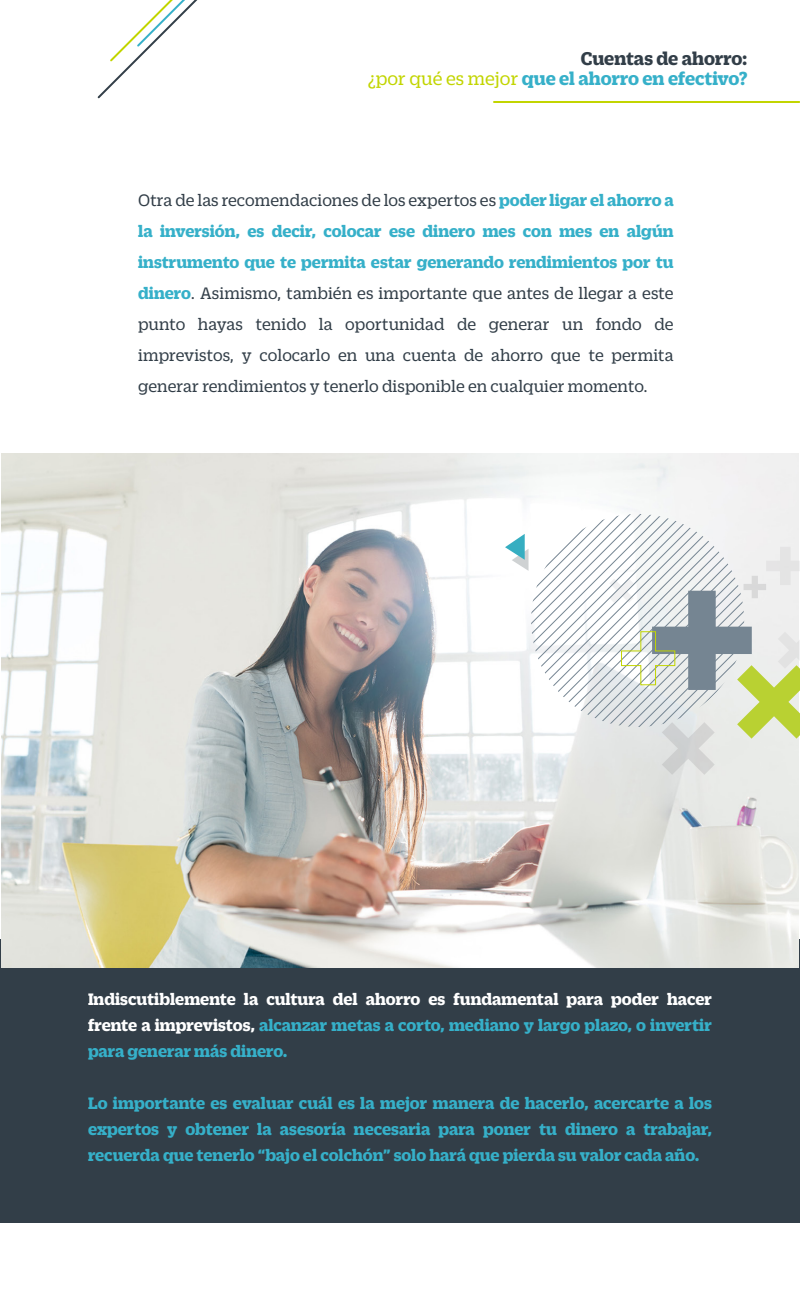
<style>
.page{position:relative;width:800px;height:1290px;background:#fff}
.page>*{position:absolute;margin:0;border:0;box-sizing:border-box;transform-origin:0 0}
.t1{font:700 20px/20px "Duplicate Slab";color:#36b0c9;text-align:right}
.t2{font:18px/31px "Duplicate Slab";color:#323e48;text-align:justify}
.t3{font:700 18px/26px "Duplicate Slab";letter-spacing:-.005em;color:#36b0c9;text-align:justify}
.t4{font:700 18px/26px "Duplicate Slab";color:#fff;text-align:justify}
.s1{color:#323e48}
.s2{font-weight:400;color:#c2d500}
.s3{font-weight:700;color:#36b0c9}
.s4{color:#36b0c9}
</style>
<div class="page">
<div style="left:0;top:939px;width:800px;height:283px;background:#323e48"></div>
<hr style="left:493px;top:101px;width:307px;height:2px;background:#c2d500">
<svg style="left:97px;top:0;width:101px;height:99px"></svg>
<img style="left:1px;top:453px;width:798px;height:515px">
<svg style="left:505px;top:514px;width:295px;height:261px"></svg>
<p class="t1" style="left:368px;top:47px;width:381px"><span class="s1">Cuentas de ahorro:<br></span><span class="s2">¿por qué es mejor</span> que el ahorro en efectivo?</p>
<p class="t2" style="left:138px;top:184px;width:537px">Otra de las recomendaciones de los expertos es <span class="s3">poder ligar el ahorro a la inversión, es decir, colocar ese dinero mes con mes en algún instrumento que te permita estar generando rendimientos por tu dinero</span>. Asimismo, también es importante que antes de llegar a este punto hayas tenido la oportunidad de generar un fondo de imprevistos, y colocarlo en una cuenta de ahorro que te permita generar rendimientos y tenerlo disponible en cualquier momento.</p>
<p class="t4" style="left:88px;top:985px;width:626px">Indiscutiblemente la cultura del ahorro es fundamental para poder hacer frente a imprevistos, <span class="s4">alcanzar metas a corto, mediano y largo plazo, o invertir para generar más dinero.</span></p>
<p class="t3" style="left:88px;top:1089px;width:625px">Lo importante es evaluar cuál es la mejor manera de hacerlo, acercarte a los expertos y obtener la asesoría necesaria para poner tu dinero a trabajar, recuerda que tenerlo “bajo el colchón” solo hará que pierda su valor cada año.</p>
</div>
